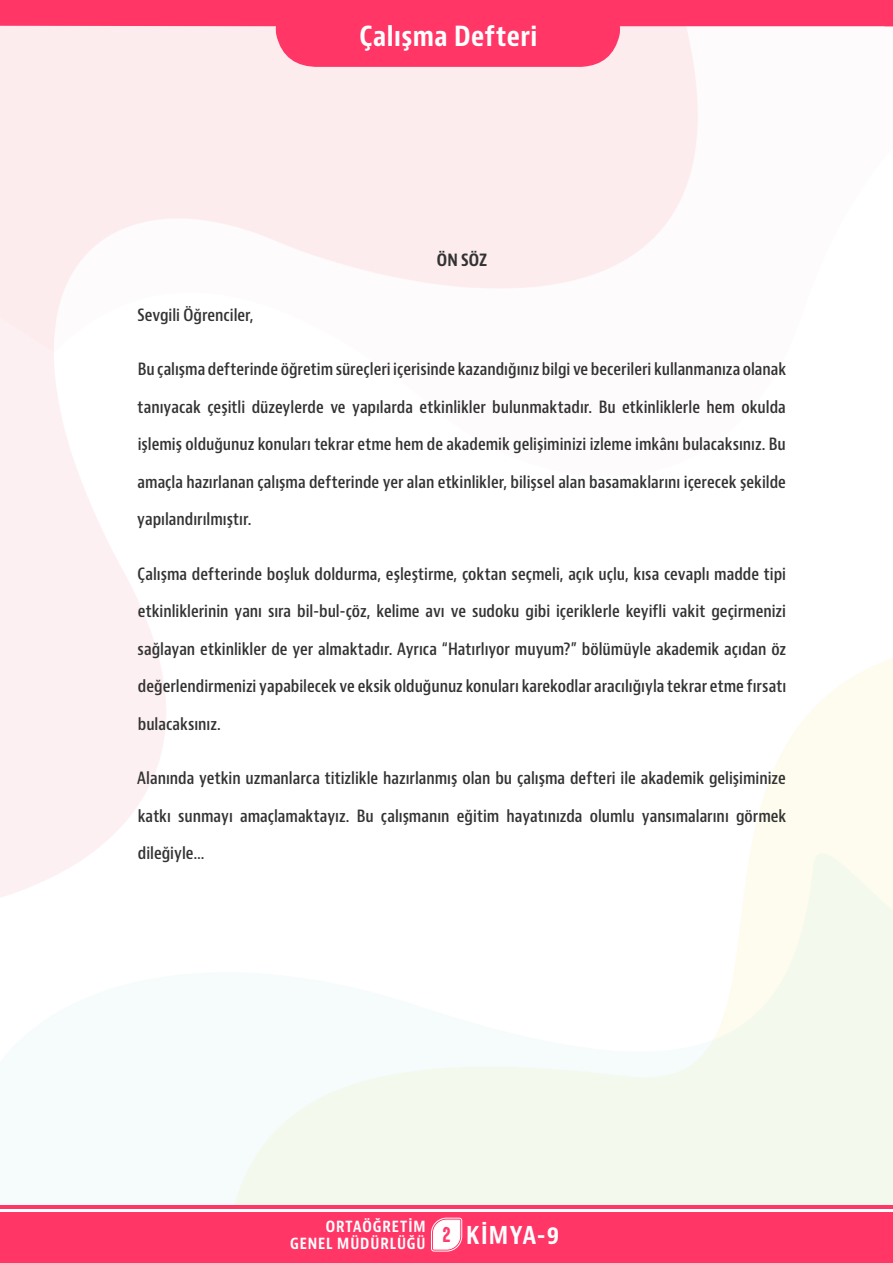
<style>
.page{position:relative;width:893px;height:1263px;background:#fff}
.page>*{position:absolute;margin:0;border:0;box-sizing:border-box;transform-origin:0 0}
.etkinlikadı{font:700 condensed 27px "Bernino Sans";letter-spacing:.015em;color:#fff}
.t1{font:700 condensed 24px "Bernino Sans";letter-spacing:.055em;color:#fff}
.madde_imi{font:600 condensed 16.5px "Bernino Sans";color:#333}
.madde_imi-2{font:700 condensed 16.5px "Bernino Sans";color:#333}
.t2{font:700 condensed 15px/17.2px "Bernino Sans";letter-spacing:.06em;color:#fff;text-align:right}
.s1{font-family:"High Voltage Rough";font-weight:400;font-stretch:normal;font-size:19.5px;color:#ff3666}
</style>
<div class="page">
<div style="left:0;top:67px;width:608px;height:7px;background:#fdecee"></div>
<hr style="left:0;top:1205px;width:893px;height:4px;background:#ff3666">
<div style="left:0;top:1212px;width:893px;height:51px;background:#ff3666"></div>
<svg style="left:0;top:0;width:893px;height:67px;background:#fe7e9c"></svg>
<svg style="left:430px;top:1217px;width:33px;height:35px"></svg>
<p class="etkinlikadı" style="left:360px;top:20px;width:179px">Çalışma Defteri</p>
<p class="madde_imi-2" style="left:437px;top:250px;width:52px">ÖN SÖZ</p>
<p class="madde_imi" style="left:137px;top:305px;width:118px">Sevgili Öğrenciler,</p>
<p class="madde_imi" style="left:138px;top:359px;width:650px">Bu çalışma defterinde öğretim süreçleri içerisinde kazandığınız bilgi ve becerileri kullanmanıza olanak</p>
<p class="madde_imi" style="left:138px;top:397px;width:650px">tanıyacak çeşitli düzeylerde ve yapılarda etkinlikler bulunmaktadır. Bu etkinliklerle hem okulda</p>
<p class="madde_imi" style="left:138px;top:434px;width:650px">işlemiş olduğunuz konuları tekrar etme hem de akademik gelişiminizi izleme imkânı bulacaksınız. Bu</p>
<p class="madde_imi" style="left:138px;top:472px;width:650px">amaçla hazırlanan çalışma defterinde yer alan etkinlikler, bilişsel alan basamaklarını içerecek şekilde</p>
<p class="madde_imi" style="left:137px;top:509px;width:116px">yapılandırılmıştır.</p>
<p class="madde_imi" style="left:138px;top:564px;width:650px">Çalışma defterinde boşluk doldurma, eşleştirme, çoktan seçmeli, açık uçlu, kısa cevaplı madde tipi</p>
<p class="madde_imi" style="left:138px;top:601px;width:650px">etkinliklerinin yanı sıra bil-bul-çöz, kelime avı ve sudoku gibi içeriklerle keyifli vakit geçirmenizi</p>
<p class="madde_imi" style="left:138px;top:639px;width:650px">sağlayan etkinlikler de yer almaktadır. Ayrıca “Hatırlıyor muyum?” bölümüyle akademik açıdan öz</p>
<p class="madde_imi" style="left:138px;top:676px;width:650px">değerlendirmenizi yapabilecek ve eksik olduğunuz konuları karekodlar aracılığıyla tekrar etme fırsatı</p>
<p class="madde_imi" style="left:138px;top:714px;width:84px">bulacaksınız.</p>
<p class="madde_imi" style="left:137px;top:768px;width:650px">Alanında yetkin uzmanlarca titizlikle hazırlanmış olan bu çalışma defteri ile akademik gelişiminize</p>
<p class="madde_imi" style="left:138px;top:806px;width:650px">katkı sunmayı amaçlamaktayız. Bu çalışmanın eğitim hayatınızda olumlu yansımalarını görmek</p>
<p class="madde_imi" style="left:138px;top:843px;width:68px">dileğiyle…</p>
<p class="t2" style="left:290px;top:1218px;width:137px">ORTAÖĞRETİM<br>GENEL MÜDÜRLÜĞÜ</p>
<h2 class="t1" style="left:442px;top:1221px;width:118px"><span class="s1">2</span> KİMYA-9</h2>
</div>
